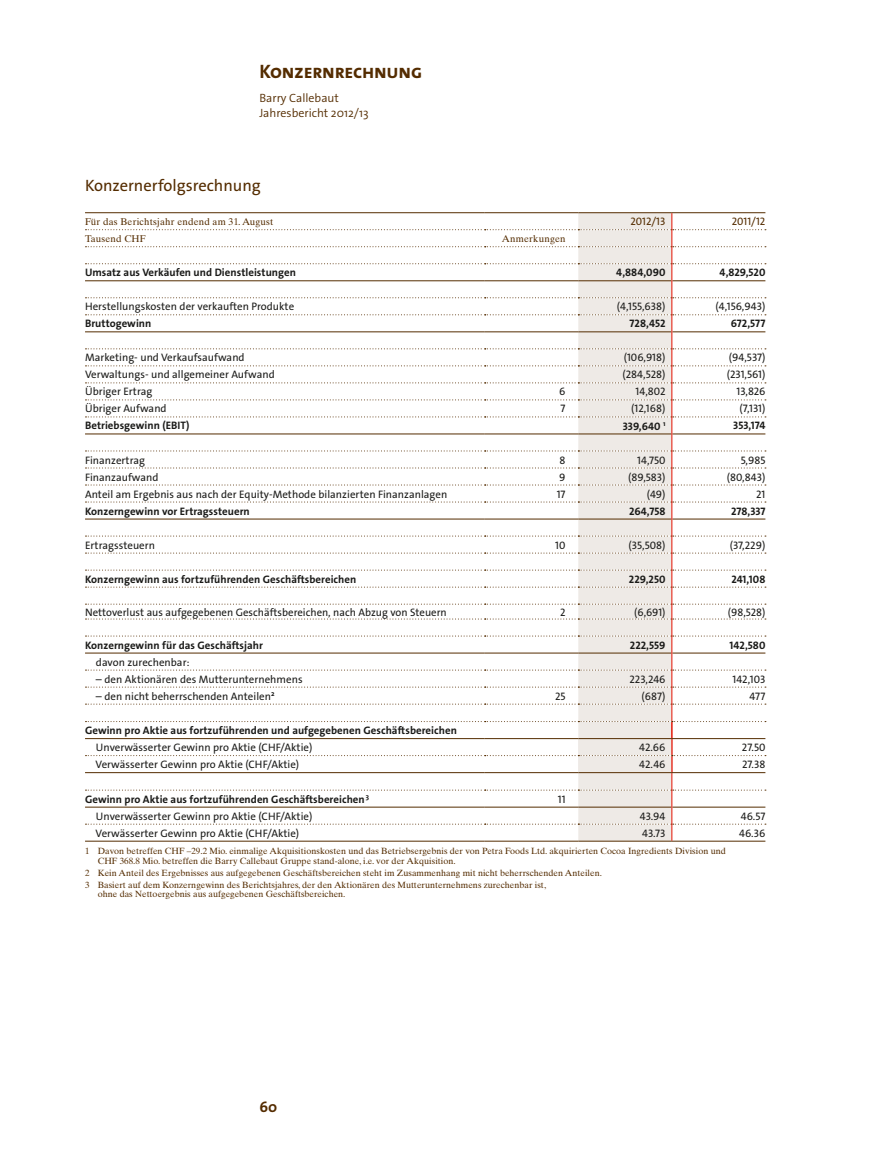
<style>
.page{position:relative;width:893px;height:1170px;background:#fff}
.page>*{position:absolute;margin:0;border:0;box-sizing:border-box;transform-origin:0 0}
.Navigation__2__Zeile{font:700 19.5px "The Sans Os F";letter-spacing:-.015em;color:#542c00}
.Anhang__Kapiteltitel{font:16.5px "The Sans Os F";color:#542c00}
.t1{font:700 15px "The Sans Os F";color:#542c00}
.Navigation__4__Zeile{font:300 12px "The Sans Os F";color:#542c00}
.Navigation__3__Zeile{font:300 12px "The Sans Os F";color:#542c00}
.Tabelle__Text{font:10.8px "The Sans Os F";letter-spacing:.005em;color:#1a1a18}
.Tabelle__Text__Total{font:700 10.8px/17px "The Sans Os F";letter-spacing:.005em;color:#1a1a18}
.Tabelle__Zahlen{font:10.8px "The Sans Os F";letter-spacing:.005em;color:#1a1a18}
.Tabelle__Text__Total-2{font:10.8px "The Sans Os F";letter-spacing:.005em;color:#1a1a18}
.Tabelle__Zahlen__Tot{font:700 10.8px "The Sans Os F";letter-spacing:.005em;color:#1a1a18}
.Tabelle__Zahlen__Tot-2{font:10.8px "The Sans Os F";letter-spacing:-.005em;color:#1a1a18}
.Tabelle__Spalten-Tit{font:10.8px "The Sans Os F";letter-spacing:.005em;color:#542c00}
.Tabelle__Spalten-Tit-2{font:9.75px "Times Ten LT Std";letter-spacing:.02em;color:#542c00}
.Tabelle__Fussnote{font:9px/9.8px "Times Ten LT Std";letter-spacing:.005em;color:#542c00}
.s1{font-weight:400}
</style>
<div class="page">
<hr style="left:485px;top:212px;width:93px;height:1px;background:#542c00">
<hr style="left:85px;top:212px;width:400px;height:1px;background:#542c00">
<hr style="left:578px;top:212px;width:94px;height:1px;background:#542c00">
<hr style="left:672px;top:212px;width:93px;height:1px;background:#542c00">
<hr style="left:85px;top:840px;width:400px;height:1px;background:#542c00">
<hr style="left:485px;top:840px;width:93px;height:1px;background:#542c00">
<hr style="left:578px;top:840px;width:94px;height:1px;background:#542c00">
<hr style="left:672px;top:840px;width:93px;height:1px;background:#542c00">
<svg style="left:85px;top:213px;width:681px;height:627px"></svg>
<hr style="left:578px;top:772px;width:94px;height:1px;background:#542c00">
<hr style="left:672px;top:772px;width:93px;height:1px;background:#542c00">
<p class="Navigation__2__Zeile" style="left:259px;top:59px;width:164px">Konzernrechnung</p>
<p class="Navigation__3__Zeile" style="left:259px;top:90px;width:81px">Barry Callebaut</p>
<p class="Navigation__4__Zeile" style="left:259px;top:105px;width:111px">Jahresbericht 2012/13</p>
<p class="Anhang__Kapiteltitel" style="left:85px;top:175px;width:177px">Konzernerfolgsrechnung</p>
<p class="Tabelle__Spalten-Tit-2" style="left:85px;top:215px;width:190px">Für das Berichtsjahr endend am 31. August</p>
<p class="Tabelle__Spalten-Tit" style="left:630px;top:215px;width:37px">2012/13</p>
<p class="Tabelle__Spalten-Tit" style="left:732px;top:215px;width:35px">2011/12</p>
<p class="Tabelle__Spalten-Tit-2" style="left:85px;top:232px;width:62px">Tausend CHF</p>
<p class="Tabelle__Spalten-Tit-2" style="left:502px;top:232px;width:65px">Anmerkungen</p>
<p class="Tabelle__Text__Total" style="left:85px;top:264px;width:212px">Umsatz aus Verkäufen und Dienstleistungen</p>
<p class="Tabelle__Zahlen__Tot" style="left:616px;top:266px;width:51px">4,884,090</p>
<p class="Tabelle__Zahlen__Tot" style="left:720px;top:266px;width:47px">4,829,520</p>
<p class="Tabelle__Text" style="left:85px;top:300px;width:211px">Herstellungskosten der verkauften Produkte</p>
<p class="Tabelle__Zahlen" style="left:617px;top:300px;width:50px">(4,155,638)</p>
<p class="Tabelle__Zahlen" style="left:715px;top:300px;width:51px">(4,156,943)</p>
<p class="Tabelle__Text__Total" style="left:85px;top:315px;width:68px">Bruttogewinn</p>
<p class="Tabelle__Zahlen__Tot" style="left:630px;top:317px;width:37px">728,452</p>
<p class="Tabelle__Zahlen__Tot" style="left:731px;top:317px;width:36px">672,577</p>
<p class="Tabelle__Text" style="left:85px;top:351px;width:161px">Marketing- und Verkaufsaufwand</p>
<p class="Tabelle__Zahlen" style="left:624px;top:351px;width:43px">(106,918)</p>
<p class="Tabelle__Zahlen" style="left:729px;top:351px;width:38px">(94,537)</p>
<p class="Tabelle__Text" style="left:85px;top:368px;width:191px">Verwaltungs- und allgemeiner Aufwand</p>
<p class="Tabelle__Zahlen" style="left:622px;top:368px;width:45px">(284,528)</p>
<p class="Tabelle__Zahlen" style="left:727px;top:368px;width:40px">(231,561)</p>
<p class="Tabelle__Text" style="left:85px;top:385px;width:69px">Übriger Ertrag</p>
<p class="Tabelle__Zahlen" style="left:559px;top:385px;width:8px">6</p>
<p class="Tabelle__Zahlen" style="left:636px;top:385px;width:31px">14,802</p>
<p class="Tabelle__Zahlen" style="left:737px;top:385px;width:30px">13,826</p>
<p class="Tabelle__Text" style="left:85px;top:402px;width:83px">Übriger Aufwand</p>
<p class="Tabelle__Zahlen" style="left:561px;top:402px;width:6px">7</p>
<p class="Tabelle__Zahlen" style="left:631px;top:402px;width:36px">(12,168)</p>
<p class="Tabelle__Zahlen" style="left:740px;top:402px;width:27px">(7,131)</p>
<p class="Tabelle__Text__Total" style="left:85px;top:417px;width:106px">Betriebsgewinn (EBIT)</p>
<p class="Tabelle__Zahlen__Tot" style="left:623px;top:419px;width:44px">339,640 <sup>1</sup></p>
<p class="Tabelle__Zahlen__Tot" style="left:733px;top:419px;width:34px">353,174</p>
<p class="Tabelle__Text" style="left:85px;top:453px;width:61px">Finanzertrag</p>
<p class="Tabelle__Zahlen" style="left:560px;top:453px;width:7px">8</p>
<p class="Tabelle__Zahlen" style="left:637px;top:453px;width:30px">14,750</p>
<p class="Tabelle__Zahlen" style="left:741px;top:453px;width:26px">5,985</p>
<p class="Tabelle__Text" style="left:85px;top:470px;width:75px">Finanzaufwand</p>
<p class="Tabelle__Zahlen" style="left:559px;top:470px;width:8px">9</p>
<p class="Tabelle__Zahlen" style="left:628px;top:470px;width:39px">(89,583)</p>
<p class="Tabelle__Zahlen" style="left:727px;top:470px;width:40px">(80,843)</p>
<p class="Tabelle__Text" style="left:85px;top:487px;width:364px">Anteil am Ergebnis aus nach der Equity-Methode bilanzierten Finanzanlagen</p>
<p class="Tabelle__Zahlen" style="left:557px;top:487px;width:10px">17</p>
<p class="Tabelle__Zahlen" style="left:647px;top:487px;width:20px">(49)</p>
<p class="Tabelle__Zahlen" style="left:756px;top:487px;width:11px">21</p>
<p class="Tabelle__Text__Total" style="left:85px;top:502px;width:166px">Konzerngewinn vor Ertragssteuern</p>
<p class="Tabelle__Zahlen__Tot" style="left:629px;top:504px;width:38px">264,758</p>
<p class="Tabelle__Zahlen__Tot" style="left:731px;top:504px;width:36px">278,337</p>
<p class="Tabelle__Text" style="left:85px;top:538px;width:71px">Ertragssteuern</p>
<p class="Tabelle__Zahlen" style="left:555px;top:538px;width:12px">10</p>
<p class="Tabelle__Zahlen" style="left:629px;top:538px;width:38px">(35,508)</p>
<p class="Tabelle__Zahlen" style="left:730px;top:538px;width:37px">(37,229)</p>
<p class="Tabelle__Text__Total" style="left:85px;top:570px;width:273px">Konzerngewinn aus fortzuführenden Geschäftsbereichen</p>
<p class="Tabelle__Zahlen__Tot" style="left:629px;top:572px;width:38px">229,250</p>
<p class="Tabelle__Zahlen__Tot" style="left:731px;top:572px;width:35px">241,108</p>
<p class="Tabelle__Text__Total-2" style="left:85px;top:605px;width:363px">Nettoverlust aus aufgegebenen Geschäftsbereichen, nach Abzug von Steuern</p>
<p class="Tabelle__Zahlen" style="left:560px;top:605px;width:7px">2</p>
<p class="Tabelle__Zahlen__Tot-2" style="left:634px;top:605px;width:33px">(6,691)</p>
<p class="Tabelle__Zahlen__Tot-2" style="left:728px;top:605px;width:39px">(98,528)</p>
<p class="Tabelle__Text__Total" style="left:85px;top:636px;width:179px">Konzerngewinn für das Geschäftsjahr</p>
<p class="Tabelle__Zahlen__Tot" style="left:630px;top:638px;width:37px">222,559</p>
<p class="Tabelle__Zahlen__Tot" style="left:730px;top:638px;width:37px">142,580</p>
<p class="Tabelle__Text" style="left:96px;top:655px;width:95px">davon zurechenbar:</p>
<p class="Tabelle__Text" style="left:96px;top:672px;width:208px">– den Aktionären des Mutterunternehmens</p>
<p class="Tabelle__Zahlen" style="left:629px;top:672px;width:38px">223,246</p>
<p class="Tabelle__Zahlen" style="left:732px;top:672px;width:34px">142,103</p>
<p class="Tabelle__Text" style="left:96px;top:689px;width:180px">– den nicht beherrschenden Anteilen<sup>2</sup></p>
<p class="Tabelle__Zahlen" style="left:555px;top:689px;width:12px">25</p>
<p class="Tabelle__Zahlen" style="left:642px;top:689px;width:25px">(687)</p>
<p class="Tabelle__Zahlen" style="left:749px;top:689px;width:17px">477</p>
<p class="Tabelle__Text__Total" style="left:96px;top:722px;width:362px;text-indent:-11px">Gewinn pro Aktie aus fortzuführenden und aufgegebenen Geschäftsbereichen<br><span class="s1">Unverwässerter Gewinn pro Aktie (CHF/Aktie)</span></p>
<p class="Tabelle__Text__Total-2" style="left:639px;top:740px;width:28px">42.66</p>
<p class="Tabelle__Text__Total-2" style="left:742px;top:740px;width:25px">27.50</p>
<p class="Tabelle__Text__Total-2" style="left:96px;top:757px;width:205px">Verwässerter Gewinn pro Aktie (CHF/Aktie)</p>
<p class="Tabelle__Text__Total-2" style="left:639px;top:757px;width:28px">42.46</p>
<p class="Tabelle__Text__Total-2" style="left:742px;top:757px;width:25px">27.38</p>
<p class="Tabelle__Text__Total" style="left:85px;top:791px;width:286px">Gewinn pro Aktie aus fortzuführenden Geschäftsbereichen<sup>3</sup></p>
<p class="Tabelle__Zahlen" style="left:558px;top:792px;width:9px">11</p>
<p class="Tabelle__Text" style="left:96px;top:809px;width:218px">Unverwässerter Gewinn pro Aktie (CHF/Aktie)</p>
<p class="Tabelle__Zahlen" style="left:640px;top:809px;width:27px">43.94</p>
<p class="Tabelle__Zahlen" style="left:741px;top:809px;width:26px">46.57</p>
<p class="Tabelle__Text" style="left:96px;top:826px;width:205px">Verwässerter Gewinn pro Aktie (CHF/Aktie)</p>
<p class="Tabelle__Zahlen" style="left:642px;top:826px;width:25px">43.73</p>
<p class="Tabelle__Zahlen" style="left:739px;top:826px;width:28px">46.36</p>
<p class="Tabelle__Fussnote" style="left:98px;top:846px;width:629px;text-indent:-13px">1 Davon betreffen CHF –29.2 Mio. einmalige Akquisitionskosten und das Betriebsergebnis der von Petra Foods Ltd. akquirierten Cocoa Ingredients Division und<br>CHF 368.8 Mio. betreffen die Barry Callebaut Gruppe stand-alone, i.e. vor der Akquisition.</p>
<p class="Tabelle__Fussnote" style="left:85px;top:867px;width:518px">2 Kein Anteil des Ergebnisses aus aufgegebenen Geschäftsbereichen steht im Zusammenhang mit nicht beherrschenden Anteilen.</p>
<p class="Tabelle__Fussnote" style="left:98px;top:879px;width:450px;text-indent:-13px">3 Basiert auf dem Konzerngewinn des Berichtsjahres, der den Aktionären des Mutterunternehmens zurechenbar ist, ohne das Nettoergebnis aus aufgegebenen Geschäftsbereichen.</p>
<h3 class="t1" style="left:259px;top:1097px;width:19px">60</h3>
</div>
